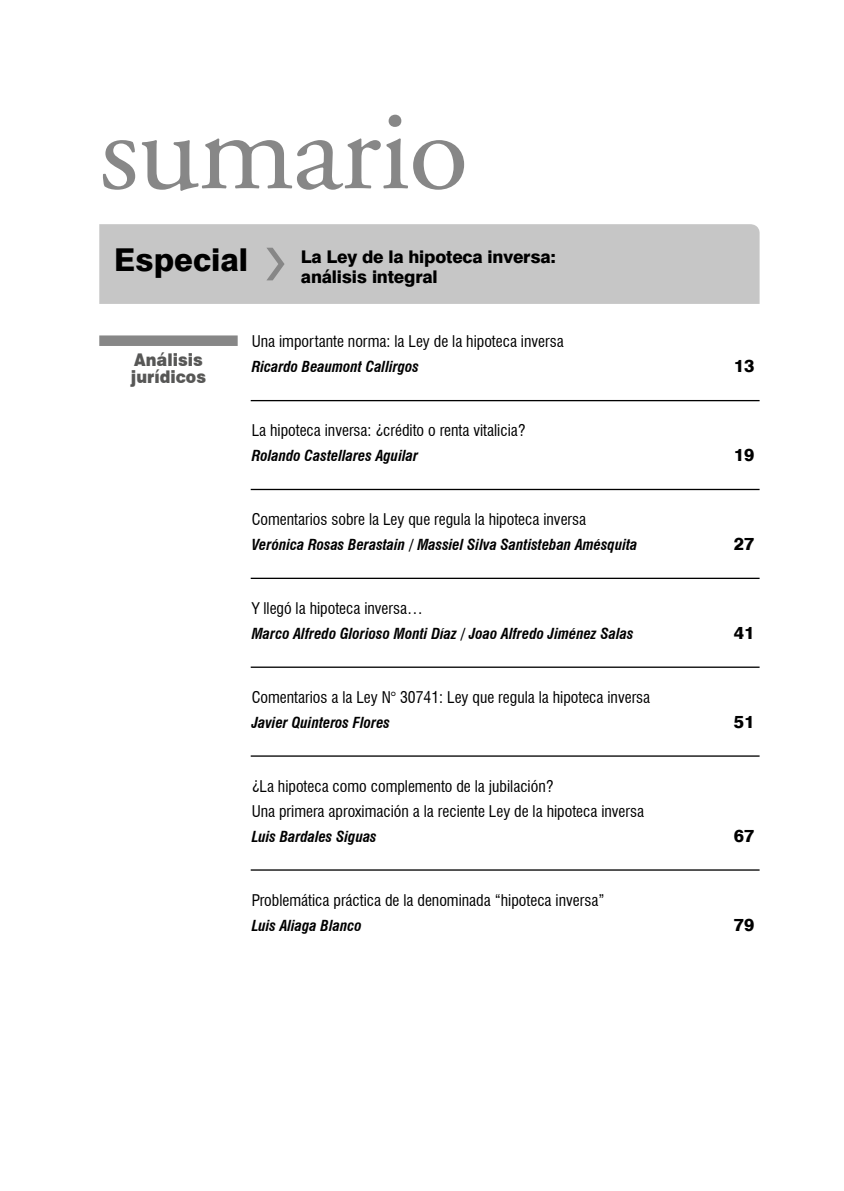
<style>
.page{position:relative;width:844px;height:1191px;background:#fff}
.page>*{position:absolute;margin:0;border:0;box-sizing:border-box;transform-origin:0 0}
.t1{font:117.6px "Adobe Garamond Pro";letter-spacing:-.015em;color:#878787;scale:1.04 1}
.t2{font:800 31.5px "Swiss 721 BT";color:#000}
.t3{font:800 17.5px/19.2px "Swiss 721 BT";letter-spacing:-.01em;color:#000}
.t4{font:900 17.5px/17.5px "Swiss 721 BT";color:#575756;scale:.9 1}
.t5{font:condensed 15.75px/25px "Swiss 721 BT";color:#000}
.t6{font:italic 700 condensed 14.88px "Swiss 721 BT";color:#000}
</style>
<div class="page">
<div style="left:99px;top:224px;width:660px;height:80px;background:#c6c6c6"></div>
<svg style="left:266px;top:248px;width:18px;height:32px"></svg>
<hr style="left:251px;top:400px;width:508px;height:1px;background:#000">
<hr style="left:251px;top:489px;width:508px;height:1px;background:#000">
<hr style="left:251px;top:577px;width:508px;height:2px;background:#000">
<hr style="left:251px;top:666px;width:508px;height:2px;background:#000">
<hr style="left:251px;top:755px;width:508px;height:1px;background:#000">
<hr style="left:251px;top:869px;width:508px;height:1px;background:#000">
<div style="left:99px;top:335px;width:138px;height:11px;background:#878787"></div>
<h1 class="t1" style="left:99px;top:80px;width:356px">sumario</h1>
<h2 class="t2" style="left:114px;top:241px;width:135px">Especial</h2>
<p class="t3" style="left:301px;top:247px;width:257px">La Ley de la hipoteca inversa: análisis integral</p>
<p class="t4" style="left:131px;top:351px;width:85px">Análisis jurídicos</p>
<p class="t5" style="left:251px;top:329px;width:313px">Una importante norma: la Ley de la hipoteca inversa</p>
<p class="t6" style="left:251px;top:358px;width:169px">Ricardo Beaumont Callirgos</p>
<p class="t3" style="left:733px;top:356px;width:22px">13</p>
<p class="t5" style="left:251px;top:418px;width:275px">La hipoteca inversa: ¿crédito o renta vitalicia?</p>
<p class="t6" style="left:251px;top:447px;width:168px">Rolando Castellares Aguilar</p>
<p class="t3" style="left:733px;top:445px;width:22px">19</p>
<p class="t5" style="left:251px;top:507px;width:336px">Comentarios sobre la Ley que regula la hipoteca inversa</p>
<p class="t6" style="left:251px;top:536px;width:387px">Verónica Rosas Berastain / Massiel Silva Santisteban Amésquita</p>
<p class="t3" style="left:733px;top:534px;width:22px">27</p>
<p class="t5" style="left:251px;top:596px;width:173px">Y llegó la hipoteca inversa…</p>
<p class="t6" style="left:251px;top:624px;width:383px">Marco Alfredo Glorioso Monti Díaz / Joao Alfredo Jiménez Salas</p>
<p class="t3" style="left:733px;top:623px;width:22px">41</p>
<p class="t5" style="left:251px;top:684px;width:400px">Comentarios a la Ley N° 30741: Ley que regula la hipoteca inversa</p>
<p class="t6" style="left:251px;top:713px;width:140px">Javier Quinteros Flores</p>
<p class="t3" style="left:733px;top:712px;width:22px">51</p>
<p class="t5" style="left:251px;top:773px;width:394px">¿La hipoteca como complemento de la jubilación?<br>Una primera aproximación a la reciente Ley de la hipoteca inversa</p>
<p class="t6" style="left:251px;top:827px;width:127px">Luis Bardales Siguas</p>
<p class="t3" style="left:733px;top:826px;width:22px">67</p>
<p class="t5" style="left:251px;top:887px;width:354px">Problemática práctica de la denominada “hipoteca inversa”</p>
<p class="t6" style="left:251px;top:916px;width:112px">Luis Aliaga Blanco</p>
<p class="t3" style="left:733px;top:914px;width:22px">79</p>
</div>
